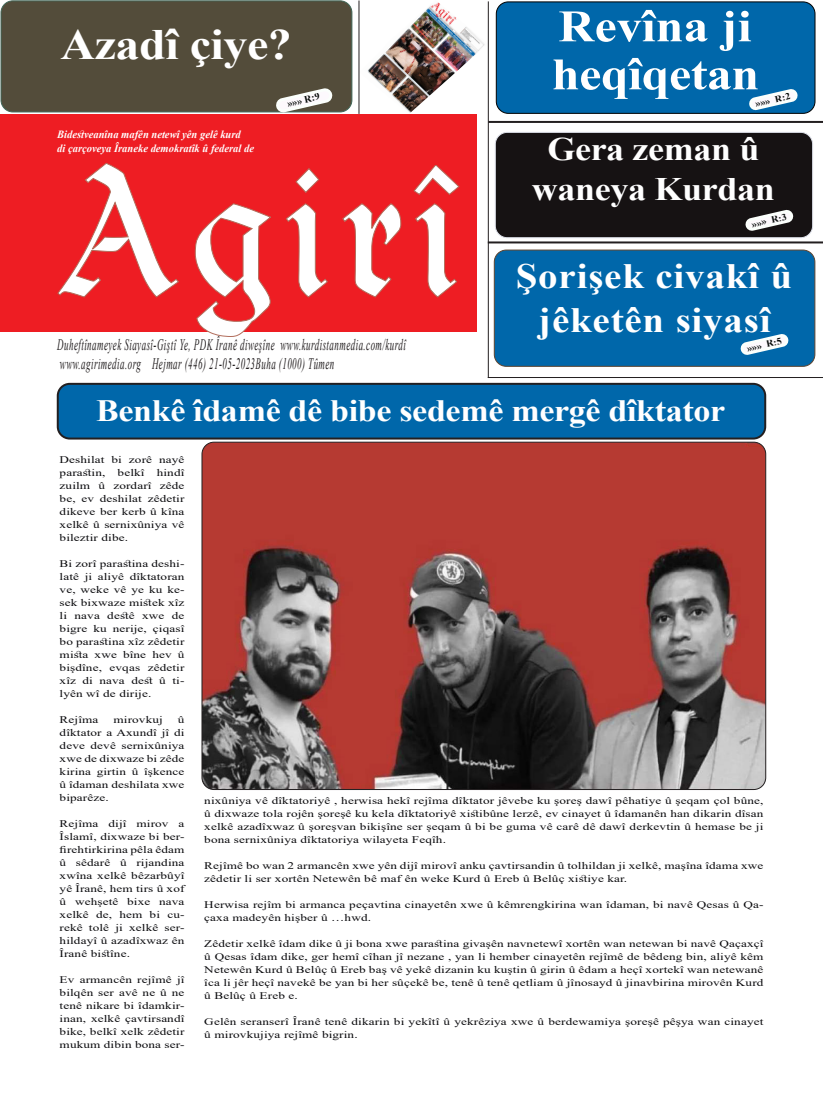
<style>
.page{position:relative;width:823px;height:1106px;background:#fff}
.page>*{position:absolute;margin:0;border:0;box-sizing:border-box;transform-origin:0 0}
.t1{font:700 45px/48px "Times New Roman";letter-spacing:-.01em;color:#fff;scale:1.11 1}
.t2{font:700 43.2px "Times New Roman";letter-spacing:-.01em;color:#fff;scale:1.11 1}
.t3{font:700 35.5px/44px "Times New Roman";letter-spacing:.02em;color:#fff;text-align:center;scale:1.1 1}
.t4{font:700 32.8px/40px "Times New Roman";letter-spacing:-.01em;color:#fff;text-align:center;scale:1.1 1}
.t5{font:700 30.9px "Times New Roman";letter-spacing:-.01em;color:#fff;scale:1.1 1}
.t6{font:italic 16px "Times New Roman";letter-spacing:.05em;color:#231f20;scale:.56 1}
.t7{font:italic 700 11px "Times New Roman";color:#fff;scale:.96 1}
.t8{font:10.1px/13px "Times New Roman";letter-spacing:.01em;color:#0b0b0e;text-align:justify;scale:1.31 1}
.t9{font:700 10px "Times New Roman";color:#070c0a}
</style>
<div class="page">
<div style="left:0;top:114px;width:477px;height:218px;background:#ee1d23"></div>
<svg style="left:57px;top:163px;width:403px;height:174px"></svg>
<img style="left:359px;top:0;width:126px;height:114px">
<hr style="left:358px;top:1px;width:1px;height:113px;background:#231f20">
<hr style="left:487px;top:1px;width:1px;height:377px;background:#231f20">
<hr style="left:487px;top:377px;width:335px;height:1px;background:#231f20">
<div style="left:1px;top:1px;width:350px;height:111px;background:#534c3a;border-radius:12px"></div>
<div style="left:1px;top:0;width:351px;height:112px;border:1px solid #416758;border-radius:12px"></div>
<svg style="left:276px;top:88px;width:57px;height:25px"></svg>
<div style="left:496px;top:2px;width:318px;height:111px;background:#0067aa;border-radius:12px"></div>
<div style="left:495px;top:1px;width:320px;height:113px;border:1px solid #010101;border-radius:12px"></div>
<div style="left:495px;top:132px;width:317px;height:106px;background:#161213;border-radius:12px"></div>
<div style="left:494px;top:132px;width:318px;height:106px;border:1px solid #dde0e9;border-radius:12px"></div>
<div style="left:494px;top:250px;width:320px;height:116px;background:#0067aa;border-radius:12px"></div>
<div style="left:493px;top:249px;width:321px;height:118px;border:1px solid #5d4430;border-radius:12px"></div>
<svg style="left:749px;top:89px;width:49px;height:22px"></svg>
<svg style="left:745px;top:209px;width:48px;height:22px"></svg>
<svg style="left:740px;top:334px;width:48px;height:21px"></svg>
<hr style="left:488px;top:121px;width:334px;height:2px;background:#231f20">
<hr style="left:487px;top:241px;width:335px;height:2px;background:#231f20">
<div style="left:58px;top:384px;width:706px;height:54px;background:#0067aa;border-radius:12px"></div>
<div style="left:57px;top:383px;width:708px;height:56px;border:2px solid #231f20;border-radius:12px"></div>
<img style="left:203px;top:443px;width:562px;height:346px">
<p class="t2" style="left:60px;top:13px;width:210px">Azadî çiye?</p>
<p class="t9" style="left:285px;top:96px;width:35px;rotate:-13deg">»»» R:9</p>
<p class="t7" style="left:57px;top:127px;width:193px">Bidestveanîna mafên netewî yên gelê kurd</p>
<p class="t7" style="left:57px;top:140px;width:206px">di çarçoveya Îraneke demokratîk û federal de</p>
<p class="t6" style="left:57px;top:333px;width:623px">Duheftînameyek Siayasî-Giştî Ye, PDK Îranê diweşîne www.kurdistanmedia.com/kurdî</p>
<p class="t6" style="left:60px;top:352px;width:491px">www.agirimedia.org Hejmar (446) 21-05-2023Buha (1000) Tûmen</p>
<p class="t1" style="left:551px;top:1px;width:188px">Revîna ji heqîqetan</p>
<p class="t4" style="left:531px;top:128px;width:222px">Gera zeman û waneya Kurdan</p>
<p class="t9" style="left:753px;top:97px;width:37px;rotate:-13deg">»»» R:2</p>
<p class="t9" style="left:749px;top:217px;width:37px;rotate:-13deg">»»» R:3</p>
<p class="t3" style="left:515px;top:253px;width:252px">Şorişek civakî û jêketên siyasî</p>
<p class="t9" style="left:744px;top:341px;width:37px;rotate:-13deg">»»» R:5</p>
<p class="t5" style="left:96px;top:388px;width:573px">Benkê îdamê dê bibe sedemê mergê dîktator</p>
<p class="t8" style="left:60px;top:452px;width:97px">Deshilat bi zorê nayê parastin, belkî hindî zuilm û zordarî zêde be, ev deshilat zêdetir dikeve ber kerb û kîna xelkê û sernixûniya vê bileztir dibe.</p>
<p class="t8" style="left:60px;top:556px;width:97px">Bi zorî parastina deshi&shy;latê ji aliyê dîktatoran ve, weke vê ye ku ke&shy;sek bixwaze mistek xîz li nava destê xwe de bigre ku nerije, çiqasî bo parastina xîz zêdetir mista xwe bîne hev û bişdîne, evqas zêdetir xîz di nava dest û ti&shy;lyên wî de dirije.</p>
<p class="t8" style="left:60px;top:712px;width:31px">Rejîma</p>
<p class="t8" style="left:113px;top:712px;width:39px">mirovkuj</p>
<p class="t8" style="left:60px;top:712px;width:97px;text-indent:118px">û dîktator a Axundî jî di deve devê sernixûniya xwe de dixwaze bi zêde kirina girtin û îşkence û îdaman deshilata xwe biparêze.</p>
<p class="t8" style="left:60px;top:816px;width:97px">Rejîma dijî mirov a Îslamî, dixwaze bi ber&shy;firehtirkirina pêla êdam û sêdarê û rijandina xwîna xelkê bêzarbûyî yê Îranê, hem tirs û xof û wehşetê bixe nava xelkê de, hem bi cu&shy;rekê tolê ji xelkê ser&shy;hildayî û azadîxwaz ên Îranê bistîne.</p>
<p class="t8" style="left:60px;top:972px;width:97px">Ev armancên rejîmê jî bilqên ser avê ne û ne tenê nikare bi îdamkir&shy;inan, xelkê çavtirsandî bike, belkî xelk zêdetir mukum dibin bona ser-</p>
<p class="t8" style="left:204px;top:794px;width:428px">nixûniya vê dîktatoriyê , herwisa hekî rejîma dîktator jêvebe ku şoreş dawî pêhatiye û şeqam çol bûne, û dixwaze tola rojên şoreşê ku kela dîktatoriyê xistibûne lerzê, ev cinayet û îdamanên han dikarin dîsan xelkê azadîxwaz û şoreşvan bikişîne ser şeqam û bi be guma vê carê dê dawî derkevtin û hemase be ji bona sernixûniya dîktatoriya wilayeta Feqîh.</p>
<p class="t8" style="left:204px;top:859px;width:428px">Rejîmê bo wan 2 armancên xwe yên dijî mirovî anku çavtirsandin û tolhildan ji xelkê, maşîna îdama xwe zêdetir li ser xortên Netewên bê maf ên weke Kurd û Ereb û Belûç xistiye kar.</p>
<p class="t8" style="left:204px;top:898px;width:428px">Herwisa rejîm bi armanca peçavtina cinayetên xwe û kêmrengkirina wan îdaman, bi navê Qesas û Qa&shy;çaxa madeyên hişber û …hwd.</p>
<p class="t8" style="left:204px;top:937px;width:428px">Zêdetir xelkê îdam dike û ji bona xwe parastina givaşên navnetewî xortên wan netewan bi navê Qaçaxçî û Qesas îdam dike, ger hemî cîhan jî nezane , yan li hember cinayetên rejîmê de bêdeng bin, aliyê kêm Netewên Kurd û Belûç û Ereb baş vê yekê dizanin ku kuştin û girin û êdam a heçî xortekî wan netewanê îca li jêr heçî navekê be yan bi her sûçekê be, tenê û tenê qetliam û jînosayd û jinavbirina mirovên Kurd û Belûç û Ereb e.</p>
<p class="t8" style="left:204px;top:1015px;width:428px">Gelên seranserî Îranê tenê dikarin bi yekîtî û yekrêziya xwe û berdewamiya şoreşê pêşya wan cinayet û mirovkujiya rejîmê bigrin.</p>
</div>
